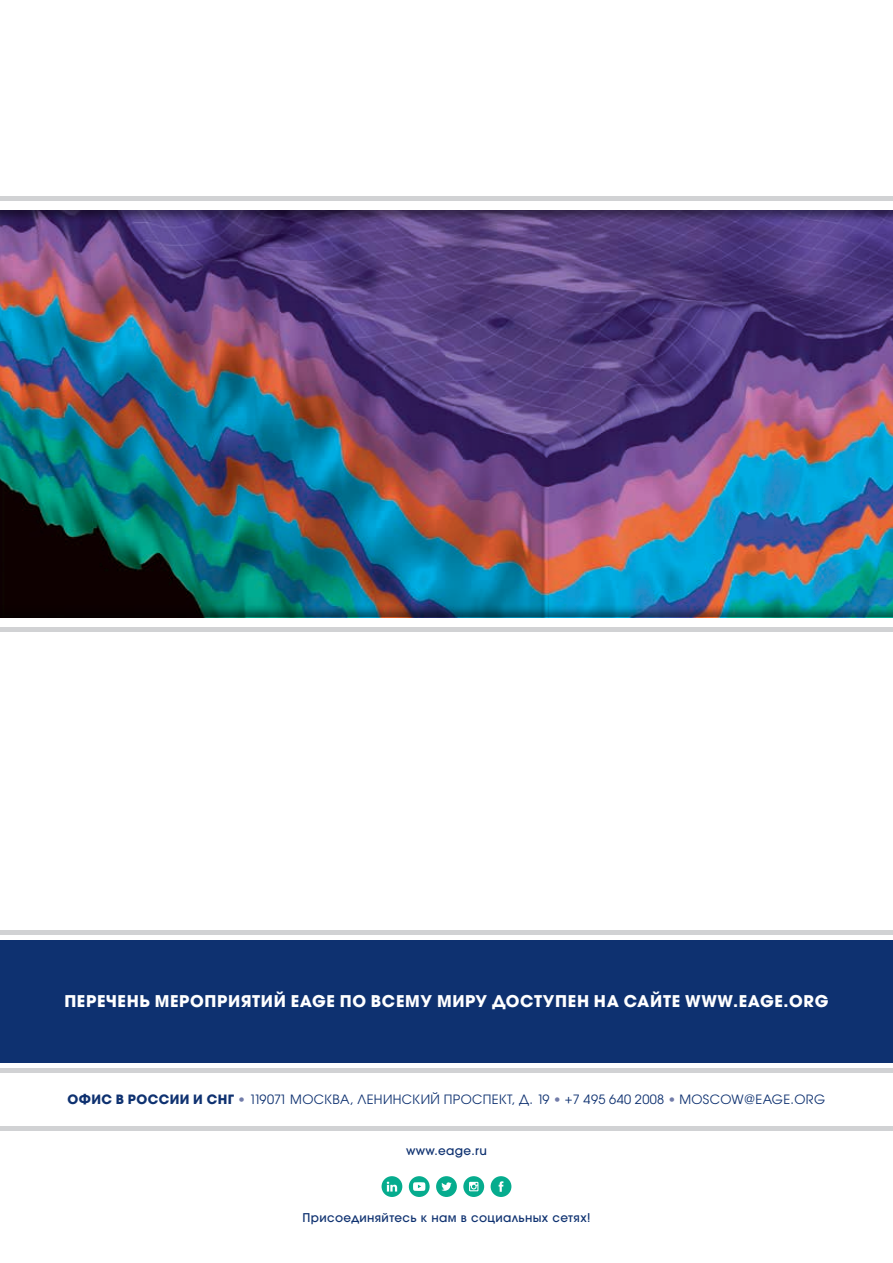
<style>
.page{position:relative;width:893px;height:1263px;background:#fff}
.page>*{position:absolute;margin:0;border:0;box-sizing:border-box;transform-origin:0 0}
.t1{font:700 16.05px "Avant Garde Gothic ITC";letter-spacing:.04em;color:#fff}
.t2{font:12.75px "Avant Garde Gothic ITC";letter-spacing:.03em;color:#0e3170}
.t3{font:500 12px "Avant Garde Gothic ITC";letter-spacing:.03em;color:#0e3170}
.s1{font-weight:700}
.s2{font-family:"Frutiger LT Std";color:#727ca9}
</style>
<div class="page">
<hr style="left:0;top:1068px;width:893px;height:4px;background:#d1d2d4">
<hr style="left:0;top:1126px;width:893px;height:4px;background:#d1d2d4">
<hr style="left:0;top:930px;width:893px;height:4px;background:#d1d2d4">
<div style="left:0;top:940px;width:893px;height:122px;background:#0e3170"></div>
<svg style="left:436px;top:1176px;width:21px;height:21px"></svg>
<svg style="left:463px;top:1176px;width:21px;height:21px"></svg>
<svg style="left:491px;top:1176px;width:20px;height:21px"></svg>
<svg style="left:382px;top:1176px;width:20px;height:21px"></svg>
<svg style="left:409px;top:1176px;width:21px;height:21px"></svg>
<img style="left:0;top:304px;width:893px;height:115px">
<hr style="left:0;top:627px;width:893px;height:4px;background:#d1d2d4">
<div style="left:0;top:196px;width:893px;height:5px;background:#d1d2d4"></div>
<div style="left:0;top:209px;width:893px;height:95px;background:#231f20;opacity:.5"></div>
<div style="left:0;top:419px;width:893px;height:200px;background:#231f20;opacity:.5"></div>
<p class="t1" style="left:64px;top:991px;width:766px">ПЕРЕЧЕНЬ МЕРОПРИЯТИЙ EAGE ПО ВСЕМУ МИРУ ДОСТУПЕН НА САЙТЕ WWW.EAGE.ORG</p>
<p class="t2" style="left:68px;top:1091px;width:759px"><span class="s1">ОФИС В РОССИИ И СНГ</span> <span class="s2">•</span> 119071 МОСКВА, ЛЕНИНСКИЙ ПРОСПЕКТ, Д. 19 <span class="s2">•</span> +7 495 640 2008 <span class="s2">•</span> MOSCOW@EAGE.ORG</p>
<p class="t3" style="left:406px;top:1143px;width:82px">www.eage.ru</p>
<p class="t3" style="left:303px;top:1210px;width:289px">Присоединяйтесь к нам в социальных сетях!</p>
</div>
